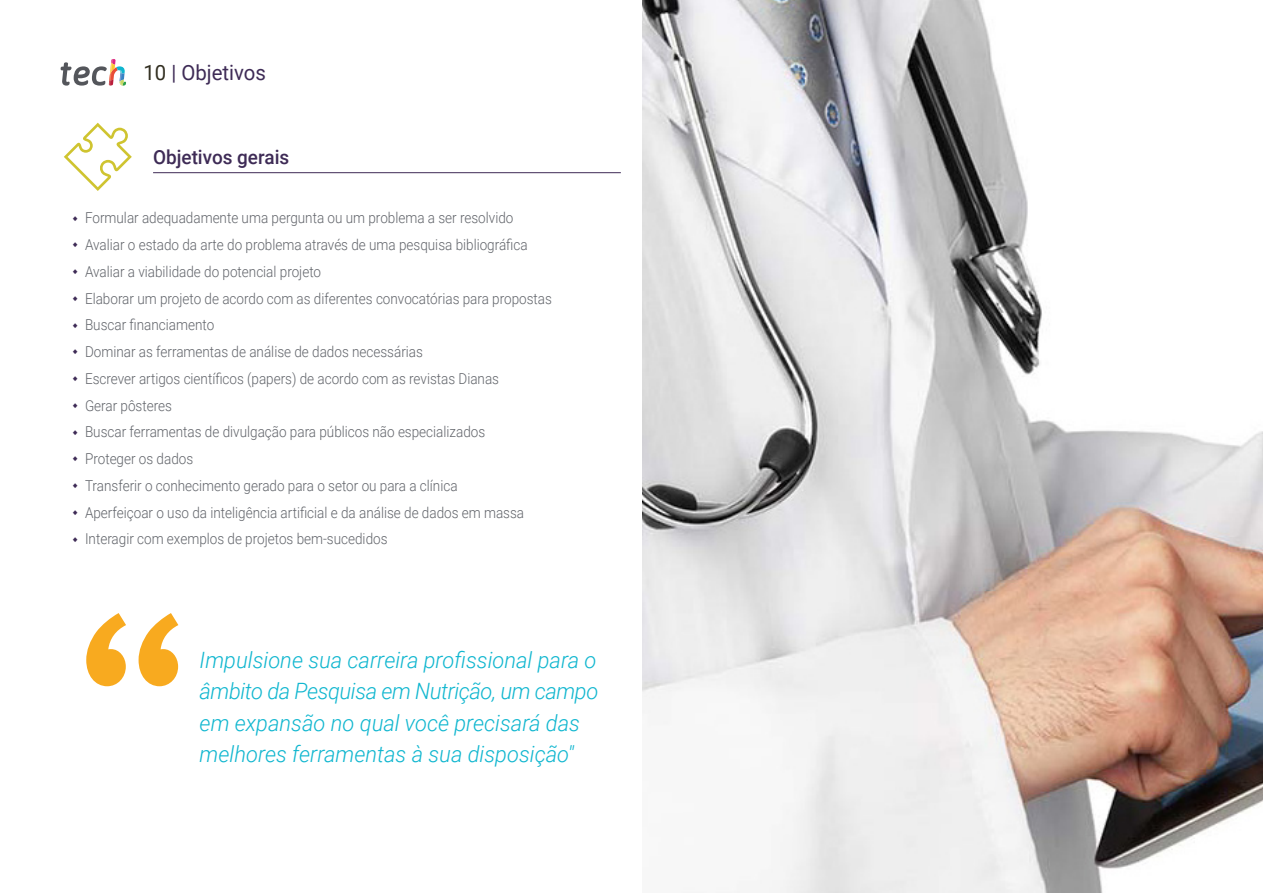
<style>
.page{position:relative;width:1263px;height:893px;background:#fff}
.page>*{position:absolute;margin:0;border:0;box-sizing:border-box;transform-origin:0 0}
.t1{font:italic 300 22.5px/31.5px "Roboto";color:#0fb6cf}
.t2{font:21px "Roboto";color:#3e2b56}
.t3{font:500 19.5px "Roboto";color:#3e2b56}
.t4{font:300 15px/26.7px "Roboto";color:#61646a;scale:.9 1}
.s1{color:#312e20}
</style>
<div class="page">
<hr style="left:153px;top:172px;width:468px;height:1px;background:#3e2b56">
<svg style="left:64px;top:123px;width:68px;height:68px"></svg>
<img style="left:642px;top:0;width:621px;height:893px">
<svg style="left:86px;top:613px;width:92px;height:73px"></svg>
<svg style="left:61px;top:59px;width:65px;height:27px"></svg>
<h2 class="t2" style="left:144px;top:57px;width:124px"><span class="s1">10</span> | Objetivos</h2>
<h3 class="t3" style="left:153px;top:144px;width:138px">Objetivos gerais</h3>
<p class="t4" style="left:85px;top:204px;width:520px">Formular adequadamente uma pergunta ou um problema a ser resolvido Avaliar o estado da arte do problema através de uma pesquisa bibliográfica Avaliar a viabilidade do potencial projeto<br>Elaborar um projeto de acordo com as diferentes convocatórias para propostas Buscar financiamento<br>Dominar as ferramentas de análise de dados necessárias<br>Escrever artigos científicos (papers) de acordo com as revistas Dianas<br>Gerar pôsteres<br>Buscar ferramentas de divulgação para públicos não especializados<br>Proteger os dados<br>Transferir o conhecimento gerado para o setor ou para a clínica<br>Aperfeiçoar o uso da inteligência artificial e da análise de dados em massa Interagir com exemplos de projetos bem-sucedidos</p>
<h1 class="t1" style="left:200px;top:643px;width:400px">Impulsione sua carreira profissional para o âmbito da Pesquisa em Nutrição, um campo em expansão no qual você precisará das melhores ferramentas à sua disposição"</h1>
</div>
